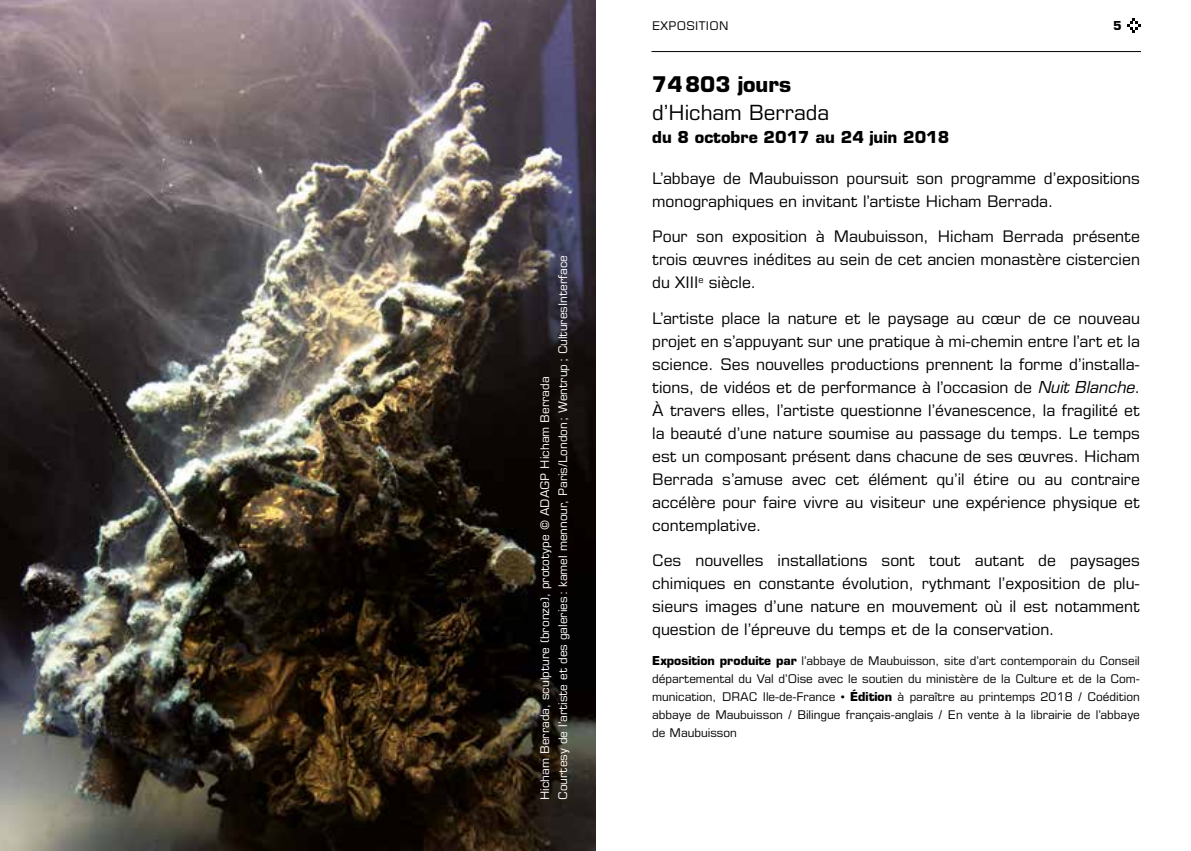
<style>
.page{position:relative;width:1191px;height:851px;background:#fff}
.page>*{position:absolute;margin:0;border:0;box-sizing:border-box;transform-origin:0 0}
.t1{font:21px "Eurostile LT Std";color:#000}
.t2{font:700 21px "Eurostile LT Std";color:#000}
.t3{font:16px/23px "Eurostile LT Std";color:#000;text-align:justify}
.t4{font:700 16px "Eurostile LT Std";color:#000}
.t5{font:12px/18px "Eurostile LT Std";color:#000;text-align:justify}
.t6{font:12px/18px "Eurostile LT Std";color:#fff}
.t7{font:12px "Eurostile LT Std";letter-spacing:.025em;color:#000}
.t8{font:700 12px "Eurostile LT Std";color:#000}
.s1{font-style:italic}
.s2{font-weight:700}
</style>
<div class="page">
<hr style="left:651px;top:51px;width:490px;height:1px;background:#000">
<svg style="left:1127px;top:18px;width:14px;height:15px"></svg>
<img style="left:0;top:0;width:595px;height:850px">
<p class="t6" style="left:536px;top:799px;width:546px;rotate:-90deg">Hicham Berrada, sculpture (bronze), prototype © ADAGP Hicham Berrada<br>Courtesy de l’artiste et des galeries: kamel mennour, Paris/London; Wentrup; CulturesInterface</p>
<p class="t7" style="left:652px;top:18px;width:78px">EXPOSITION</p>
<p class="t8" style="left:1113px;top:18px;width:10px">5</p>
<h1 class="t2" style="left:652px;top:72px;width:140px">74803 jours</h1>
<h1 class="t1" style="left:652px;top:100px;width:178px">d’Hicham Berrada</h1>
<p class="t4" style="left:652px;top:128px;width:298px">du 8 octobre 2017 au 24 juin 2018</p>
<p class="t3" style="left:652px;top:167px;width:489px">L’abbaye de Maubuisson poursuit son programme d’expositions monographiques en invitant l’artiste Hicham Berrada.</p>
<p class="t3" style="left:652px;top:225px;width:489px">Pour son exposition à Maubuisson, Hicham Berrada présente trois œuvres inédites au sein de cet ancien monastère cistercien du XIII<sup>e</sup> siècle.</p>
<p class="t3" style="left:652px;top:306px;width:489px">L’artiste place la nature et le paysage au cœur de ce nouveau projet en s’appuyant sur une pratique à mi-chemin entre l’art et la science. Ses nouvelles productions prennent la forme d’installa&shy;tions, de vidéos et de performance à l’occasion de <span class="s1">Nuit Blanche</span>.<br>À travers elles, l’artiste questionne l’évanescence, la fragilité et la beauté d’une nature soumise au passage du temps. Le temps est un composant présent dans chacune de ses œuvres. Hicham Berrada s’amuse avec cet élément qu’il étire ou au contraire accélère pour faire vivre au visiteur une expérience physique et contemplative.</p>
<p class="t3" style="left:652px;top:548px;width:489px">Ces nouvelles installations sont tout autant de paysages chimiques en constante évolution, rythmant l’exposition de plu&shy;sieurs images d’une nature en mouvement où il est notamment question de l’épreuve du temps et de la conservation.</p>
<p class="t5" style="left:652px;top:651px;width:489px"><span class="s2">Exposition produite par</span> l’abbaye de Maubuisson, site d’art contemporain du Conseil départemental du Val d’Oise avec le soutien du ministère de la Culture et de la Com&shy;munication, DRAC Ile-de-France • <span class="s2">Édition</span> à paraître au printemps 2018 / Coédition abbaye de Maubuisson / Bilingue français-anglais / En vente à la librairie de l’abbaye de Maubuisson</p>
</div>
